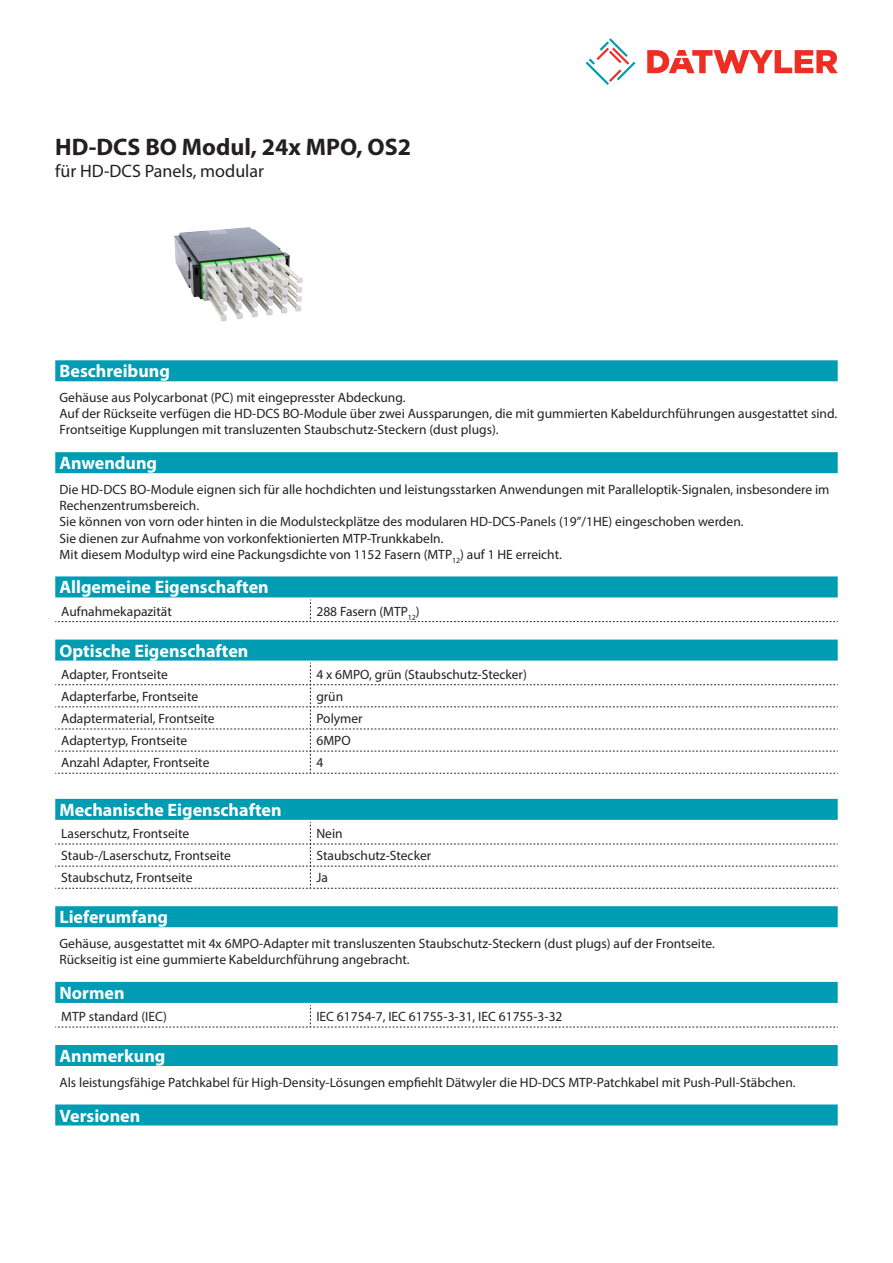
<style>
.page{position:relative;width:893px;height:1263px;background:#fff}
.page>*{position:absolute;margin:0;border:0;box-sizing:border-box;transform-origin:0 0}
.Product_Head{font:700 24px "Myriad Pro";color:#231f20}
.Standard_Head_Proper{font:700 18px "Myriad Pro";color:#fff}
.SubHead{font:18px "Myriad Pro";color:#231f20}
.Standard_text{font:13.5px/16.2px "Myriad Pro";color:#231f20}
.myriad_light_propert{font:13.5px "Myriad Pro";color:#231f20}
</style>
<div class="page">
<svg style="left:586px;top:38px;width:49px;height:47px"></svg>
<svg style="left:647px;top:50px;width:191px;height:23px"></svg>
<div style="left:55px;top:982px;width:783px;height:21px;background:#009cb3"></div>
<svg style="left:55px;top:1005px;width:783px;height:23px"></svg>
<div style="left:55px;top:1045px;width:783px;height:21px;background:#009cb3"></div>
<div style="left:55px;top:799px;width:783px;height:21px;background:#009cb3"></div>
<svg style="left:55px;top:822px;width:783px;height:67px"></svg>
<img style="left:174px;top:227px;width:129px;height:95px">
<div style="left:55px;top:1104px;width:783px;height:21px;background:#009cb3"></div>
<div style="left:55px;top:360px;width:783px;height:21px;background:#009cb3"></div>
<div style="left:55px;top:906px;width:783px;height:21px;background:#009cb3"></div>
<div style="left:55px;top:452px;width:783px;height:21px;background:#009cb3"></div>
<div style="left:55px;top:576px;width:783px;height:21px;background:#009cb3"></div>
<svg style="left:55px;top:599px;width:783px;height:23px"></svg>
<div style="left:55px;top:639px;width:783px;height:21px;background:#009cb3"></div>
<svg style="left:55px;top:663px;width:783px;height:111px"></svg>
<p class="Product_Head" style="left:55px;top:131px;width:357px">HD-DCS BO Modul, 24x MPO, OS2</p>
<p class="SubHead" style="left:55px;top:160px;width:210px">für HD-DCS Panels, modular</p>
<p class="Standard_Head_Proper" style="left:60px;top:359px;width:112px">Beschreibung</p>
<p class="Standard_text" style="left:60px;top:389px;width:779px">Gehäuse aus Polycarbonat (PC) mit eingepresster Abdeckung.<br>Auf der Rückseite verfügen die HD-DCS BO-Module über zwei Aussparungen, die mit gummierten Kabeldurchführungen ausgestattet sind.<br>Frontseitige Kupplungen mit transluzenten Staubschutz-Steckern (dust plugs).</p>
<p class="Standard_Head_Proper" style="left:60px;top:451px;width:99px">Anwendung</p>
<p class="Standard_text" style="left:60px;top:481px;width:771px">Die HD-DCS BO-Module eignen sich für alle hochdichten und leistungsstarken Anwendungen mit Paralleloptik-Signalen, insbesondere im Rechenzentrumsbereich.<br>Sie können von vorn oder hinten in die Modulsteckplätze des modularen HD-DCS-Panels (19”/1HE) eingeschoben werden.<br>Sie dienen zur Aufnahme von vorkonfektionierten MTP-Trunkkabeln.<br>Mit diesem Modultyp wird eine Packungsdichte von 1152 Fasern (MTP<sub>12</sub>) auf 1 HE erreicht.</p>
<p class="Standard_Head_Proper" style="left:60px;top:576px;width:211px">Allgemeine Eigenschaften</p>
<p class="myriad_light_propert" style="left:61px;top:603px;width:112px">Aufnahmekapazität</p>
<p class="myriad_light_propert" style="left:316px;top:603px;width:105px">288 Fasern (MTP<sub>12</sub>)</p>
<p class="Standard_Head_Proper" style="left:60px;top:639px;width:190px">Optische Eigenschaften</p>
<p class="myriad_light_propert" style="left:61px;top:666px;width:108px">Adapter, Frontseite</p>
<p class="myriad_light_propert" style="left:316px;top:666px;width:212px">4 x 6MPO, grün (Staubschutz-Stecker)</p>
<p class="myriad_light_propert" style="left:61px;top:688px;width:138px">Adapterfarbe, Frontseite</p>
<p class="myriad_light_propert" style="left:316px;top:688px;width:28px">grün</p>
<p class="myriad_light_propert" style="left:61px;top:710px;width:155px">Adaptermaterial, Frontseite</p>
<p class="myriad_light_propert" style="left:316px;top:710px;width:48px">Polymer</p>
<p class="myriad_light_propert" style="left:61px;top:732px;width:127px">Adaptertyp, Frontseite</p>
<p class="myriad_light_propert" style="left:316px;top:732px;width:36px">6MPO</p>
<p class="myriad_light_propert" style="left:61px;top:754px;width:150px">Anzahl Adapter, Frontseite</p>
<p class="myriad_light_propert" style="left:316px;top:754px;width:8px">4</p>
<p class="Standard_Head_Proper" style="left:60px;top:798px;width:224px">Mechanische Eigenschaften</p>
<p class="myriad_light_propert" style="left:61px;top:825px;width:129px">Laserschutz, Frontseite</p>
<p class="myriad_light_propert" style="left:316px;top:825px;width:28px">Nein</p>
<p class="myriad_light_propert" style="left:61px;top:847px;width:171px">Staub-/Laserschutz, Frontseite</p>
<p class="myriad_light_propert" style="left:316px;top:847px;width:116px">Staubschutz-Stecker</p>
<p class="myriad_light_propert" style="left:61px;top:869px;width:133px">Staubschutz, Frontseite</p>
<p class="myriad_light_propert" style="left:316px;top:869px;width:13px">Ja</p>
<p class="Standard_Head_Proper" style="left:60px;top:905px;width:110px">Lieferumfang</p>
<p class="Standard_text" style="left:60px;top:935px;width:657px">Gehäuse, ausgestattet mit 4x 6MPO-Adapter mit transluszenten Staubschutz-Steckern (dust plugs) auf der Frontseite.<br>Rückseitig ist eine gummierte Kabeldurchführung angebracht.</p>
<p class="Standard_Head_Proper" style="left:60px;top:981px;width:67px">Normen</p>
<p class="myriad_light_propert" style="left:61px;top:1008px;width:107px">MTP standard (IEC)</p>
<p class="myriad_light_propert" style="left:316px;top:1008px;width:248px">IEC 61754-7, IEC 61755-3-31, IEC 61755-3-32</p>
<p class="Standard_Head_Proper" style="left:60px;top:1044px;width:107px">Annmerkung</p>
<p class="Standard_text" style="left:60px;top:1074px;width:738px">Als leistungsfähige Patchkabel für High-Density-Lösungen empfiehlt Dätwyler die HD-DCS MTP-Patchkabel mit Push-Pull-Stäbchen.</p>
<p class="Standard_Head_Proper" style="left:60px;top:1104px;width:82px">Versionen</p>
</div>
